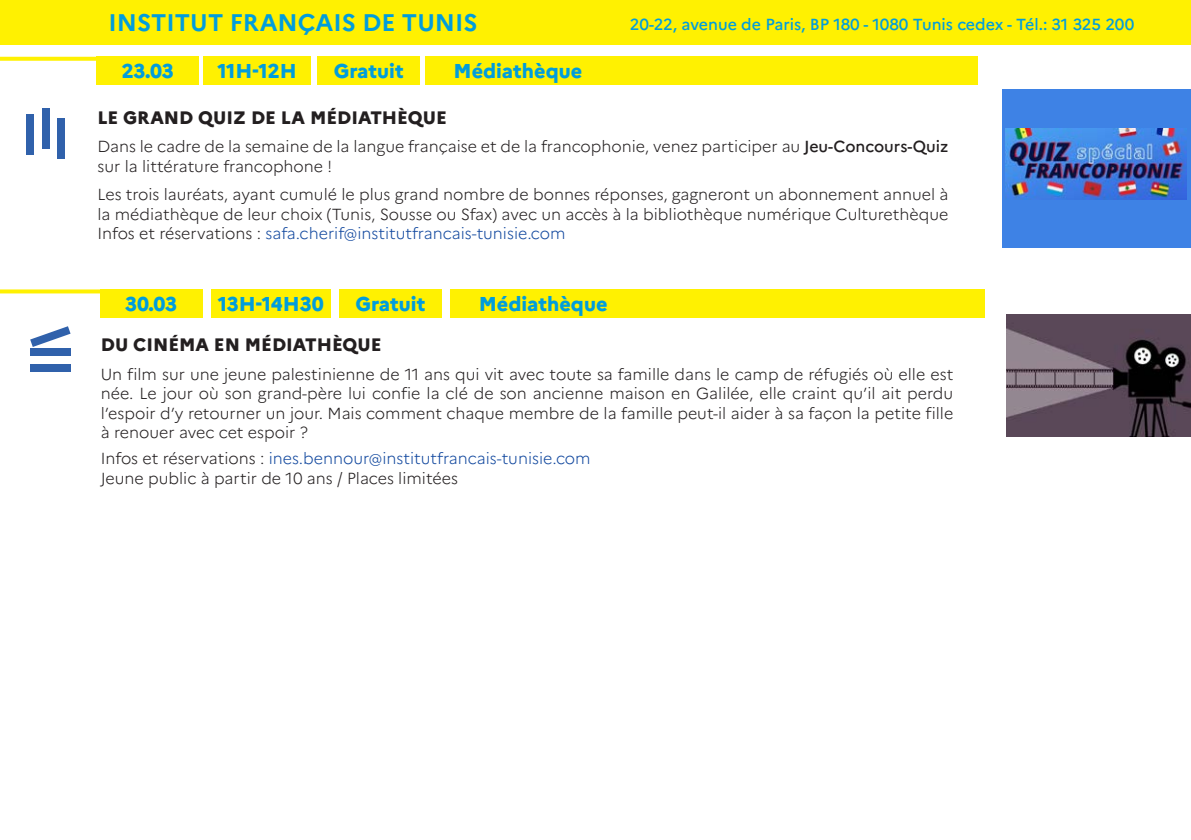
<style>
.page{position:relative;width:1191px;height:840px;background:#fff}
.page>*{position:absolute;margin:0;border:0;box-sizing:border-box;transform-origin:0 0}
.t1{font:700 24px "Marianne";color:#009ddc}
.Style_de_paragraphe{font:800 20px "Marianne";color:#009ddc}
.t2{font:800 18px "Marianne";color:#231f20}
.t3{font:300 16px/19.2px "Marianne";color:#231f20;text-align:justify}
.t4{font:300 16px "Marianne";color:#13499f}
.t5{font:500 16px "Marianne";letter-spacing:-.005em;color:#009ddc}
.s1{font-weight:500}
.s2{color:#13499f}
.s3{color:#231f20}
</style>
<div class="page">
<div style="left:0;top:0;width:1191px;height:44px;background:#fff101"></div>
<svg style="left:0;top:57px;width:97px;height:4px"></svg>
<div style="left:97px;top:57px;width:102px;height:28px;background:#fff101"></div>
<div style="left:318px;top:57px;width:102px;height:28px;background:#fff101"></div>
<div style="left:425px;top:57px;width:553px;height:28px;background:#fff101"></div>
<div style="left:204px;top:57px;width:107px;height:28px;background:#fff101"></div>
<div style="left:26px;top:114px;width:8px;height:40px;background:#3061ab"></div>
<div style="left:42px;top:109px;width:8px;height:40px;background:#3061ab"></div>
<div style="left:57px;top:118px;width:8px;height:40px;background:#3061ab"></div>
<div style="left:1002px;top:88px;width:189px;height:159px;background:#3e82e5"></div>
<img style="left:1005px;top:129px;width:181px;height:71px">
<div style="left:100px;top:289px;width:102px;height:28px;background:#fff101"></div>
<div style="left:339px;top:289px;width:102px;height:28px;background:#fff101"></div>
<div style="left:450px;top:289px;width:535px;height:28px;background:#fff101"></div>
<div style="left:211px;top:289px;width:119px;height:28px;background:#fff101"></div>
<svg style="left:0;top:289px;width:100px;height:4px"></svg>
<div style="left:30px;top:364px;width:40px;height:7px;background:#3061ab"></div>
<div style="left:30px;top:348px;width:40px;height:8px;background:#3061ab"></div>
<svg style="left:30px;top:326px;width:41px;height:21px"></svg>
<img style="left:1006px;top:314px;width:185px;height:122px">
<p class="t1" style="left:109px;top:4px;width:370px">INSTITUT FRANÇAIS DE TUNIS</p>
<p class="Style_de_paragraphe" style="left:453px;top:56px;width:130px">Médiathèque</p>
<p class="t5" style="left:630px;top:12px;width:506px">20-22, avenue de Paris, BP 180 - 1080 Tunis cedex - Tél.: 31 325 200</p>
<p class="Style_de_paragraphe" style="left:334px;top:56px;width:71px">Gratuit</p>
<p class="Style_de_paragraphe" style="left:122px;top:56px;width:53px">23.03</p>
<p class="t2" style="left:97px;top:103px;width:351px">LE GRAND QUIZ DE LA MÉDIATHÈQUE</p>
<p class="t3" style="left:97px;top:136px;width:852px">Dans le cadre de la semaine de la langue française et de la francophonie, venez participer au <span class="s1">Jeu-Concours-Quiz </span>sur la littérature francophone !</p>
<p class="t3" style="left:97px;top:184px;width:852px">Les trois lauréats, ayant cumulé le plus grand nombre de bonnes réponses, gagneront un abonnement annuel à la médiathèque de leur choix (Tunis, Sousse ou Sfax) avec un accès laà bibliothèque numérique Culturethèque Infos et réservations : <span class="s2">safa.cherif@institutfrancais-tunisie.com</span></p>
<p class="Style_de_paragraphe" style="left:217px;top:56px;width:81px">11H-12H</p>
<p class="Style_de_paragraphe" style="left:355px;top:288px;width:71px">Gratuit</p>
<p class="Style_de_paragraphe" style="left:479px;top:288px;width:130px">Médiathèque</p>
<p class="Style_de_paragraphe" style="left:125px;top:288px;width:54px">30.03</p>
<p class="t2" style="left:101px;top:331px;width:282px">DU CINÉMA EN MÉDIATHÈQUE</p>
<p class="t3" style="left:101px;top:363px;width:854px">Un film sur une jeune palestinienne de 11 ans qui vit avec toute sa famille dans le camp de réfugiés où elle est née. Le jour où son grand-père lui confie la clé de son ancienne maison en Galilée, elle craint qu i l’ ait perdu ’l espoir d y’ retourner un jour. Mais comment chaque membre de la famille peut i l- aider à sa façon la petite fille à renouer avec cet espoir ?</p>
<p class="t4" style="left:101px;top:446px;width:491px"><span class="s3">Infos et réservations :</span> ines.bennour@institutfrancais-tunisie.com</p>
<p class="t3" style="left:101px;top:466px;width:359px">Jeune public à partir de 10 ans / Places limitées</p>
<p class="Style_de_paragraphe" style="left:218px;top:288px;width:107px">13H-14H30</p>
</div>
